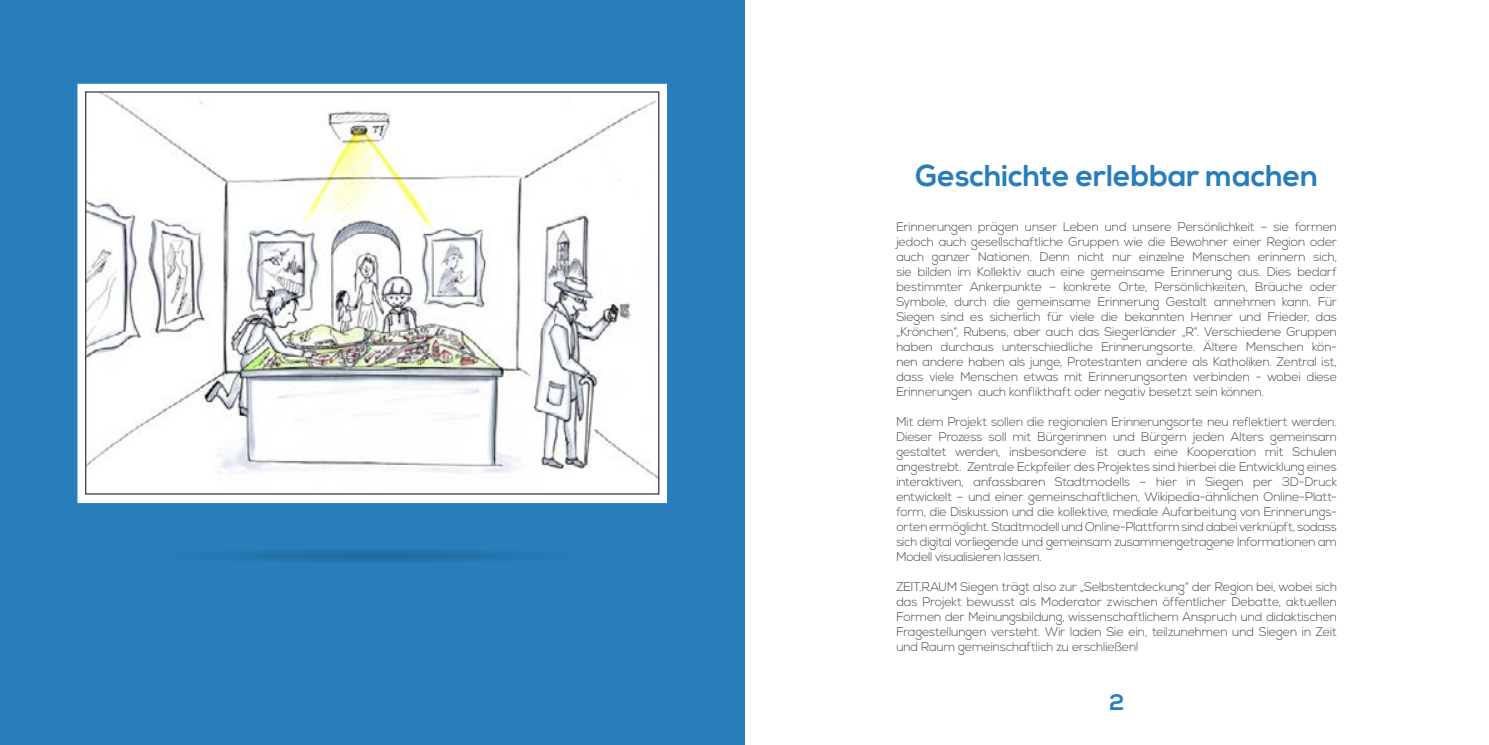
<style>
.page{position:relative;width:1489px;height:745px;background:#fff}
.page>*{position:absolute;margin:0;border:0;box-sizing:border-box;transform-origin:0 0}
.t1{font:700 30px "Nexa";color:#277ebb}
.t2{font:700 22.5px "Nexa";color:#277ebb}
.t3{font:300 12.5px/15px "Nexa";letter-spacing:-.015em;color:#4a4a49;text-align:justify}
</style>
<div class="page">
<div style="left:0;top:0;width:744px;height:744px;background:#277ebb"></div>
<svg style="left:225px;top:550px;width:296px;height:11px"></svg>
<img style="left:87px;top:93px;width:570px;height:399px">
<div style="left:77px;top:84px;width:590px;height:418px;border:8px solid #fff"></div>
<h1 class="t1" style="left:915px;top:158px;width:404px">Geschichte erlebbar machen</h1>
<p class="t3" style="left:896px;top:219px;width:442px">Erinnerungen prägen unser Leben und unsere Persönlichkeit – sie formen jedoch auch gesellschaftliche Gruppen wie die Bewohner einer Region oder auch ganzer Nationen. Denn nicht nur einzelne Menschen erinnern sich, sie bilden im Kollektiv auch eine gemeinsame Erinnerung aus. Dies bedarf bestimmter Ankerpunkte – konkrete Orte, Persönlichkeiten, Bräuche oder Symbole, durch die gemeinsame Erinnerung Gestalt annehmen kann. Für Siegen sind es sicherlich für viele die bekannten Henner und Frieder, das „Krönchen“, Rubens, aber auch das Siegerländer „R“. Verschiedene Gruppen haben durchaus unterschiedliche Erinnerungsorte. Ältere Menschen kön&shy;nen andere haben als junge, Protestanten andere als Katholiken. Zentral ist, dass viele Menschen etwas mit Erinnerungsorten verbinden - wobei diese Erinnerungen auch konflikthaft oder negativ besetzt sein können.</p>
<p class="t3" style="left:896px;top:414px;width:442px">Mit dem Projekt sollen die regionalen Erinnerungsorte neu reflektiert werden.<br>Dieser Prozess soll mit Bürgerinnen und Bürgern jeden Alters gemeinsam gestaltet werden, insbesondere ist auch eine Kooperation mit Schulen angestrebt. Zentrale Eckpfeiler des Projektes sind hierbei die Entwicklung eines interaktiven, anfassbaren Stadtmodells – hier in Siegen per 3D-Druck entwickelt – und einer gemeinschaftlichen, Wikipedia-ähnlichen Online-Platt&shy;form, die Diskussion und die kollektive, mediale Aufarbeitung von Erinnerungs&shy;orten ermöglicht. Stadtmodell und Online-Plattform sind dabei verknüpft, sodass sich digital vorliegende und gemeinsam zusammengetragene Informationen am Modell visualisieren lassen.</p>
<p class="t3" style="left:896px;top:579px;width:442px">ZEIT.RAUM Siegen trägt also zur „Selbstentdeckung“ der Region bei, wobei sich das Projekt bewusst als Moderator zwischen öffentlicher Debatte, aktuellen Formen der Meinungsbildung, wissenschaftlichem Anspruch und didaktischen Fragestellungen versteht. Wir laden Sie ein, teilzunehmen und Siegen in Zeit und Raum gemeinschaftlich zu erschließen!</p>
<h2 class="t2" style="left:1109px;top:688px;width:16px">2</h2>
</div>
